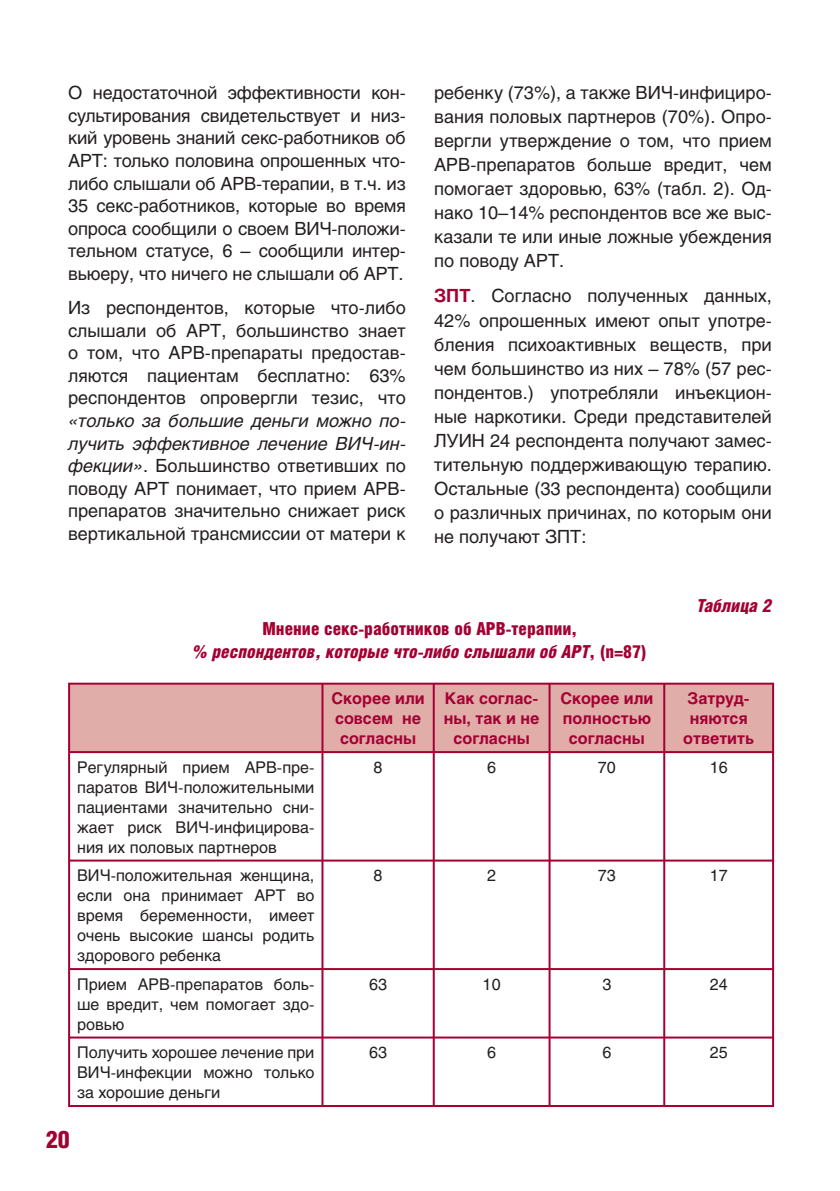
<style>
.page{position:relative;width:840px;height:1191px;background:#fff}
.page>*{position:absolute;margin:0;border:0;box-sizing:border-box;transform-origin:0 0}
.t1{font:900 24px "Helios Cond";color:#a40133}
.t2{font:18px/22.6px "Helios";color:#231f20;text-align:justify}
.t3{font:900 18px/23px "Helios Cond";color:#a40133;text-align:center}
.t4{font:italic 900 18px "Helios Cond";color:#a40133}
.t5{font:16px/20px "Helios";color:#231f20;text-align:justify}
.t6{font:700 16px/20px "Helios";color:#a40133;text-align:center}
.s1{font-style:italic}
.s2{font-weight:700;color:#a40133}
</style>
<div class="page">
<div style="left:70px;top:684px;width:701px;height:67px;background:#e0ada9"></div>
<hr style="left:68px;top:682px;width:254px;height:2px;background:#a40133">
<hr style="left:68px;top:684px;width:2px;height:67px;background:#a40133">
<hr style="left:322px;top:682px;width:111px;height:2px;background:#a40133">
<hr style="left:321px;top:684px;width:2px;height:67px;background:#a40133">
<hr style="left:433px;top:682px;width:116px;height:2px;background:#a40133">
<hr style="left:432px;top:684px;width:2px;height:67px;background:#a40133">
<hr style="left:549px;top:682px;width:115px;height:2px;background:#a40133">
<hr style="left:548px;top:684px;width:2px;height:67px;background:#a40133">
<hr style="left:664px;top:682px;width:109px;height:2px;background:#a40133">
<hr style="left:663px;top:684px;width:2px;height:67px;background:#a40133">
<hr style="left:771px;top:684px;width:2px;height:67px;background:#a40133">
<hr style="left:68px;top:751px;width:254px;height:2px;background:#a40133">
<hr style="left:68px;top:753px;width:2px;height:106px;background:#a40133">
<hr style="left:322px;top:751px;width:111px;height:2px;background:#a40133">
<hr style="left:321px;top:753px;width:2px;height:106px;background:#a40133">
<hr style="left:433px;top:751px;width:116px;height:2px;background:#a40133">
<hr style="left:432px;top:753px;width:2px;height:106px;background:#a40133">
<hr style="left:549px;top:751px;width:115px;height:2px;background:#a40133">
<hr style="left:548px;top:753px;width:2px;height:106px;background:#a40133">
<hr style="left:664px;top:751px;width:109px;height:2px;background:#a40133">
<hr style="left:663px;top:753px;width:2px;height:106px;background:#a40133">
<hr style="left:771px;top:753px;width:2px;height:106px;background:#a40133">
<hr style="left:68px;top:859px;width:254px;height:2px;background:#a40133">
<hr style="left:68px;top:861px;width:2px;height:107px;background:#a40133">
<hr style="left:322px;top:859px;width:111px;height:2px;background:#a40133">
<hr style="left:321px;top:861px;width:2px;height:107px;background:#a40133">
<hr style="left:433px;top:859px;width:116px;height:2px;background:#a40133">
<hr style="left:432px;top:861px;width:2px;height:107px;background:#a40133">
<hr style="left:549px;top:859px;width:115px;height:2px;background:#a40133">
<hr style="left:548px;top:861px;width:2px;height:107px;background:#a40133">
<hr style="left:664px;top:859px;width:109px;height:2px;background:#a40133">
<hr style="left:663px;top:861px;width:2px;height:107px;background:#a40133">
<hr style="left:771px;top:861px;width:2px;height:107px;background:#a40133">
<hr style="left:68px;top:968px;width:254px;height:2px;background:#a40133">
<hr style="left:68px;top:970px;width:2px;height:66px;background:#a40133">
<hr style="left:322px;top:968px;width:111px;height:2px;background:#a40133">
<hr style="left:321px;top:970px;width:2px;height:66px;background:#a40133">
<hr style="left:433px;top:968px;width:116px;height:2px;background:#a40133">
<hr style="left:432px;top:970px;width:2px;height:66px;background:#a40133">
<hr style="left:549px;top:968px;width:115px;height:2px;background:#a40133">
<hr style="left:548px;top:970px;width:2px;height:66px;background:#a40133">
<hr style="left:664px;top:968px;width:109px;height:2px;background:#a40133">
<hr style="left:663px;top:970px;width:2px;height:66px;background:#a40133">
<hr style="left:771px;top:970px;width:2px;height:66px;background:#a40133">
<hr style="left:68px;top:1036px;width:254px;height:2px;background:#a40133">
<hr style="left:68px;top:1038px;width:2px;height:67px;background:#a40133">
<hr style="left:322px;top:1036px;width:111px;height:2px;background:#a40133">
<hr style="left:321px;top:1038px;width:2px;height:67px;background:#a40133">
<hr style="left:433px;top:1036px;width:116px;height:2px;background:#a40133">
<hr style="left:432px;top:1038px;width:2px;height:67px;background:#a40133">
<hr style="left:549px;top:1036px;width:115px;height:2px;background:#a40133">
<hr style="left:548px;top:1038px;width:2px;height:67px;background:#a40133">
<hr style="left:664px;top:1036px;width:109px;height:2px;background:#a40133">
<hr style="left:663px;top:1038px;width:2px;height:67px;background:#a40133">
<hr style="left:771px;top:1038px;width:2px;height:67px;background:#a40133">
<hr style="left:68px;top:1105px;width:596px;height:2px;background:#a40133">
<hr style="left:664px;top:1105px;width:109px;height:2px;background:#a40133">
<p class="t2" style="left:68px;top:83px;width:339px">О недостаточной эффективности кон&shy;сультирования свидетельствует и низ&shy;кий уровень знаний секс-работников об АРТ: только половина опрошенных что&shy;либо слышали об АРВ-терапии, в т.ч. из 35 секс-работников, которые во время опроса сообщили о своем ВИЧ-положи&shy;тельном статусе, 6 – сообщили интер&shy;вьюеру, что ничего не слышали об АРТ.</p>
<p class="t2" style="left:68px;top:298px;width:339px">Из респондентов, которые что-либо слышали об АРТ, большинство знает о том, что АРВ-препараты предостав&shy;ляются пациентам бесплатно: 63% респондентов опровергли тезис, что</p>
<p class="t2" style="left:68px;top:411px;width:339px"><span class="s1">«только за большие деньги можно по&shy;лучить эффективное лечение ВИЧ-ин&shy;фекции»</span>. Большинство ответивших по поводу АРТ понимает, что прием АРВ&shy;препаратов значительно снижает риск вертикальной трансмиссии от матери к</p>
<p class="t2" style="left:434px;top:82px;width:339px;line-height:24px">ребенку (73%), а также ВИЧ-инфициро&shy;вания половых партнеров (70%). Опро&shy;вергли утверждение о том, что прием АРВ-препаратов больше вредит, чем помогает здоровью, 63% (табл. 2). Од&shy;нако 10–14% респондентов все же выс&shy;казали те или иные ложные убеждения по поводу АРТ.</p>
<p class="t2" style="left:434px;top:286px;width:339px;line-height:24px"><span class="s2">ЗПТ</span>. Согласно полученных данных, 42% опрошенных имеют опыт употре&shy;бления психоактивных веществ, при чем большинство из них – 78% (57 рес&shy;пондентов.) употребляли инъекцион&shy;ные наркотики. Среди представителей ЛУИН 24 респондента получают замес&shy;тительную поддерживающую терапию.<br>Остальные (33 респондента) сообщили о различных причинах, по которым они не получают ЗПТ:</p>
<p class="t4" style="left:696px;top:599px;width:76px">Таблица 2</p>
<p class="t3" style="left:193px;top:618px;width:454px">Мнение секс-работников об АРВ-терапии,<br><span class="s1">% респондентов, которые что-либо слышали об АРТ</span>, (n=87)</p>
<p class="t6" style="left:331px;top:690px;width:95px">Скорее или совсем не согласны</p>
<p class="t6" style="left:443px;top:690px;width:97px">Как соглас&shy;ны, так и не согласны</p>
<p class="t6" style="left:560px;top:690px;width:95px">Скорее или полностью согласны</p>
<p class="t6" style="left:682px;top:690px;width:72px">Затруд&shy;няются ответить</p>
<p class="t5" style="left:77px;top:758px;width:239px">Регулярный прием АРВ-пре&shy;паратов ВИЧ-положительными пациентами значительно сни&shy;жает риск ВИЧ-инфицирова&shy;ния их половых партнеров</p>
<p class="t5" style="left:373px;top:758px;width:10px">8</p>
<p class="t5" style="left:487px;top:758px;width:10px">6</p>
<p class="t5" style="left:597px;top:758px;width:19px">70</p>
<p class="t5" style="left:709px;top:758px;width:19px">16</p>
<p class="t5" style="left:77px;top:866px;width:239px">ВИЧ-положительная женщина, если она принимает АРТ во время беременности, имеет очень высокие шансы родить здорового ребенка</p>
<p class="t5" style="left:373px;top:866px;width:10px">8</p>
<p class="t5" style="left:487px;top:866px;width:10px">2</p>
<p class="t5" style="left:597px;top:866px;width:19px">73</p>
<p class="t5" style="left:709px;top:866px;width:19px">17</p>
<p class="t5" style="left:77px;top:975px;width:239px">Прием АРВ-препаратов боль&shy;ше вредит, чем помогает здо&shy;ровью</p>
<p class="t5" style="left:369px;top:975px;width:19px">63</p>
<p class="t5" style="left:482px;top:975px;width:19px">10</p>
<p class="t5" style="left:602px;top:975px;width:10px">3</p>
<p class="t5" style="left:709px;top:975px;width:19px">24</p>
<p class="t5" style="left:77px;top:1043px;width:239px">Получить хорошее лечение при ВИЧ-инфекции можно только за хорошие деньги</p>
<p class="t5" style="left:369px;top:1043px;width:19px">63</p>
<p class="t5" style="left:487px;top:1043px;width:10px">6</p>
<p class="t5" style="left:602px;top:1043px;width:10px">6</p>
<p class="t5" style="left:709px;top:1043px;width:19px">25</p>
<h1 class="t1" style="left:46px;top:1131px;width:26px">20</h1>
</div>
